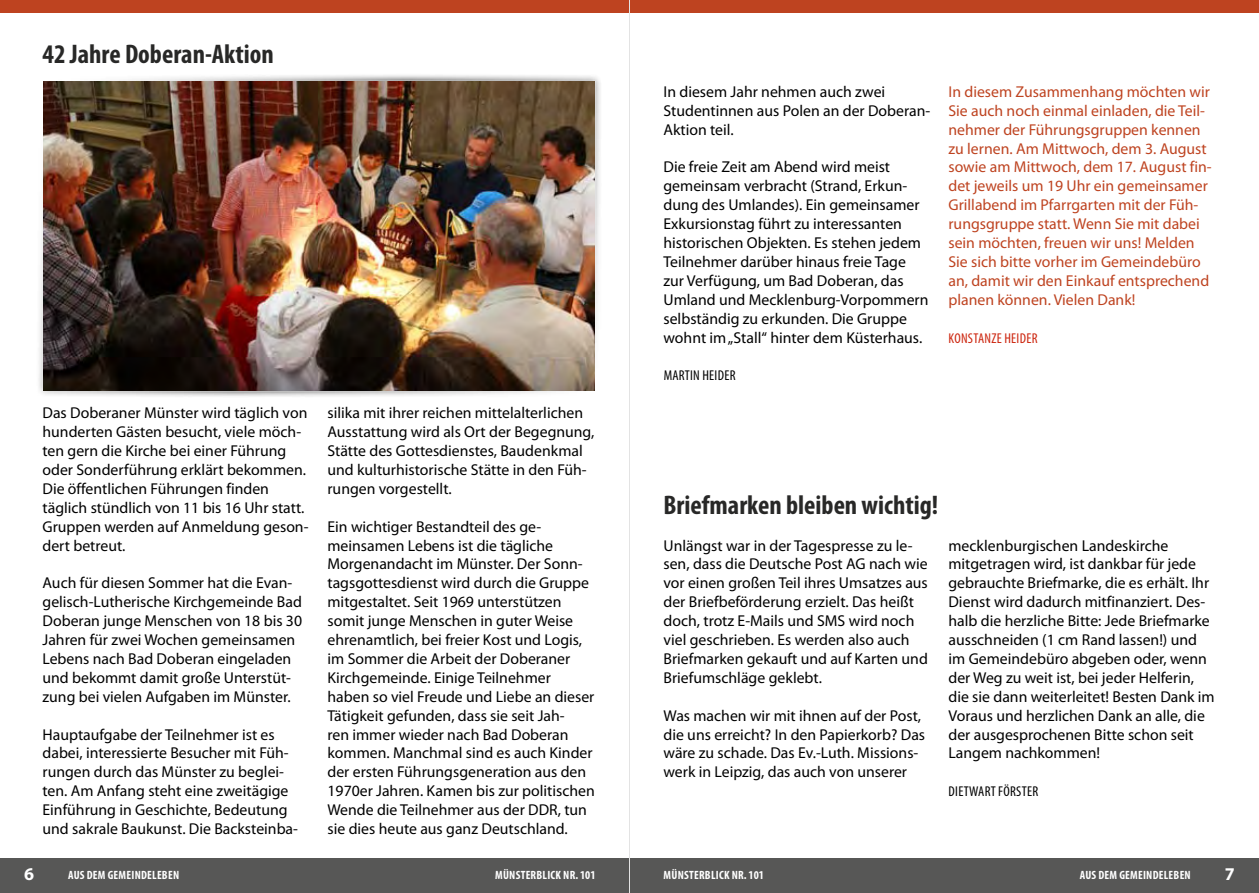
<style>
.page{position:relative;width:1259px;height:893px;background:#fff}
.page>*{position:absolute;margin:0;border:0;box-sizing:border-box;transform-origin:0 0}
.t1{font:700 condensed 27px "Myriad Pro";color:#282827}
.t2{font:700 18px "Myriad Pro";color:#fff}
.t3{font:15.75px/18.9px "Myriad Pro";color:#000}
.t4{font:15.75px/18.9px "Myriad Pro";color:#be4320}
.t5{font:condensed 14.25px "Myriad Pro";letter-spacing:.02em;color:#000}
.t6{font:condensed 14.25px "Myriad Pro";letter-spacing:.02em;color:#cc250e}
.t7{font:700 condensed 12px "Myriad Pro";letter-spacing:.02em;color:#fff}
</style>
<div class="page">
<div style="left:36px;top:73px;width:566px;height:325px;background:#000;opacity:.85"></div>
<img style="left:43px;top:81px;width:551px;height:310px">
<div style="left:0;top:0;width:629px;height:13px;background:#be4320"></div>
<div style="left:0;top:859px;width:629px;height:34px;background:#575756"></div>
<div style="left:629px;top:859px;width:630px;height:34px;background:#575756"></div>
<div style="left:629px;top:0;width:630px;height:13px;background:#be4320"></div>
<hr style="left:629px;top:0;width:1px;height:893px;background:#e3e3e3">
<h1 class="t1" style="left:43px;top:37px;width:233px">42 JAHRE DOBERAN-AKTION</h1>
<p class="t3" style="left:43px;top:403px;width:267px">Das Doberaner Münster wird täglich von hunderten Gästen besucht, viele möch&shy;ten gern die Kirche bei einer Führung oder Sonderführung erklärt bekommen.<br>Die öffentlichen Führungen finden täglich stündlich von 11 bis 16 Uhr statt.<br>Gruppen werden auf Anmeldung geson&shy;dert betreut.</p>
<p class="t3" style="left:43px;top:573px;width:261px">Auch für diesen Sommer hat die Evan&shy;gelisch-Lutherische Kirchgemeinde Bad Doberan junge Menschen von 18 bis 30<br>Jahren für zwei Wochen gemeinsamen Lebens nach Bad Doberan eingeladen und bekommt damit große Unterstüt&shy;zung bei vielen Aufgaben im Münster.</p>
<p class="t3" style="left:43px;top:724px;width:257px">Hauptaufgabe der Teilnehmer ist es dabei, interessierte Besucher mit Füh&shy;rungen durch das Münster zu beglei&shy;ten. Am Anfang steht eine zweitägige Einführung in Geschichte, Bedeutung und sakrale Baukunst. Die Backsteinba-</p>
<p class="t3" style="left:327px;top:403px;width:268px">silika mit ihrer reichen mittelalterlichen Ausstattung wird als Ort der Begegnung, Stätte des Gottesdienstes, Baudenkmal und kulturhistorische Stätte in den Füh&shy;rungen vorgestellt.</p>
<p class="t3" style="left:327px;top:517px;width:269px">Ein wichtiger Bestandteil des ge&shy;meinsamen Lebens ist die tägliche Morgenandacht im Münster. Der Sonn&shy;tagsgottesdienst wird durch die Gruppe mitgestaltet. Seit 1969 unterstützen somit junge Menschen in guter Weise ehrenamtlich, bei freier Kost und Logis, im Sommer die Arbeit der Doberaner Kirchgemeinde. Einige Teilnehmer haben so viel Freude und Liebe an dieser Tätigkeit gefunden, dass sie seit Jah-<br>ren immer wieder nach Bad Doberan kommen. Manchmal sind es auch Kinder der ersten Führungsgeneration aus den 1970er Jahren. Kamen bis zur politischen Wende die Teilnehmer aus der DDR, tun sie dies heute aus ganz Deutschland.</p>
<p class="t3" style="left:663px;top:82px;width:268px">In diesem Jahr nehmen auch zwei<br>Studentinnen aus Polen an der Doberan-<br>Aktion teil.</p>
<p class="t3" style="left:663px;top:157px;width:266px">Die freie Zeit am Abend wird meist gemeinsam verbracht (Strand, Erkun&shy;dung des Umlandes). Ein gemeinsamer Exkursionstag führt zu interessanten historischen Objekten. Es stehen jedem Teilnehmer darüber hinaus freie Tage zur Verfügung, um Bad Doberan, das Umland und Mecklenburg-Vorpommern selbständig zu erkunden. Die Gruppe wohnt im „Stall“ hinter dem Küsterhaus.</p>
<p class="t5" style="left:663px;top:367px;width:73px">MARTIN HEIDER</p>
<p class="t4" style="left:948px;top:82px;width:265px">In diesem Zusammenhang möchten wir Sie auch noch einmal einladen, die Teil&shy;nehmer der Führungsgruppen kennen zu lernen. Am Mittwoch, dem 3. August sowie am Mittwoch, dem 17. August fin&shy;det jeweils um 19 Uhr ein gemeinsamer Grillabend im Pfarrgarten mit der Füh&shy;rungsgruppe statt. Wenn Sie mit dabei sein möchten, freuen wir uns! Melden Sie sich bitte vorher im Gemeindebüro an, damit wir den Einkauf entsprechend planen können. Vielen Dank!</p>
<p class="t6" style="left:948px;top:329px;width:90px">KONSTANZE HEIDER</p>
<h1 class="t1" style="left:663px;top:488px;width:276px">BRIEFMARKEN BLEIBEN WICHTIG!</h1>
<p class="t3" style="left:663px;top:535px;width:266px">Unlängst war in der Tagespresse zu le&shy;sen, dass die Deutsche Post AG nach wie vor einen großen Teil ihres Umsatzes aus der Briefbeförderung erzielt. Das heißt doch, trotz E-Mails und SMS wird noch viel geschrieben. Es werden also auch Briefmarken gekauft und auf Karten und Briefumschläge geklebt.</p>
<p class="t3" style="left:663px;top:706px;width:263px">Was machen wir mit ihnen auf der Post, die uns erreicht? In den Papierkorb? Das wäre zu schade. Das Ev.-Luth. Missions&shy;werk in Leipzig, das auch von unserer</p>
<p class="t3" style="left:948px;top:535px;width:268px">mecklenburgischen Landeskirche mitgetragen wird, ist dankbar für jede gebrauchte Briefmarke, die es erhält. Ihr Dienst wird dadurch mitfinanziert. Des&shy;halb die herzliche Bitte: Jede Briefmarke ausschneiden (1 cm Rand lassen!) und im Gemeindebüro abgeben oder, wenn der Weg zu weit ist, bei jeder Helferin, die sie dann weiterleitet! Besten Dank im Voraus und herzlichen Dank an alle, die der ausgesprochenen Bitte schon seit Langem nachkommen!</p>
<p class="t5" style="left:948px;top:783px;width:91px">DIETWART FÖRSTER</p>
<p class="t2" style="left:24px;top:862px;width:11px">6</p>
<p class="t7" style="left:68px;top:867px;width:112px">AUS DEM GEMEINDELEBEN</p>
<p class="t7" style="left:495px;top:867px;width:102px">MÜNSTERBLICK NR. 101</p>
<p class="t7" style="left:663px;top:867px;width:102px">MÜNSTERBLICK NR. 101</p>
<p class="t7" style="left:1079px;top:867px;width:112px">AUS DEM GEMEINDELEBEN</p>
<p class="t2" style="left:1225px;top:862px;width:11px">7</p>
</div>
